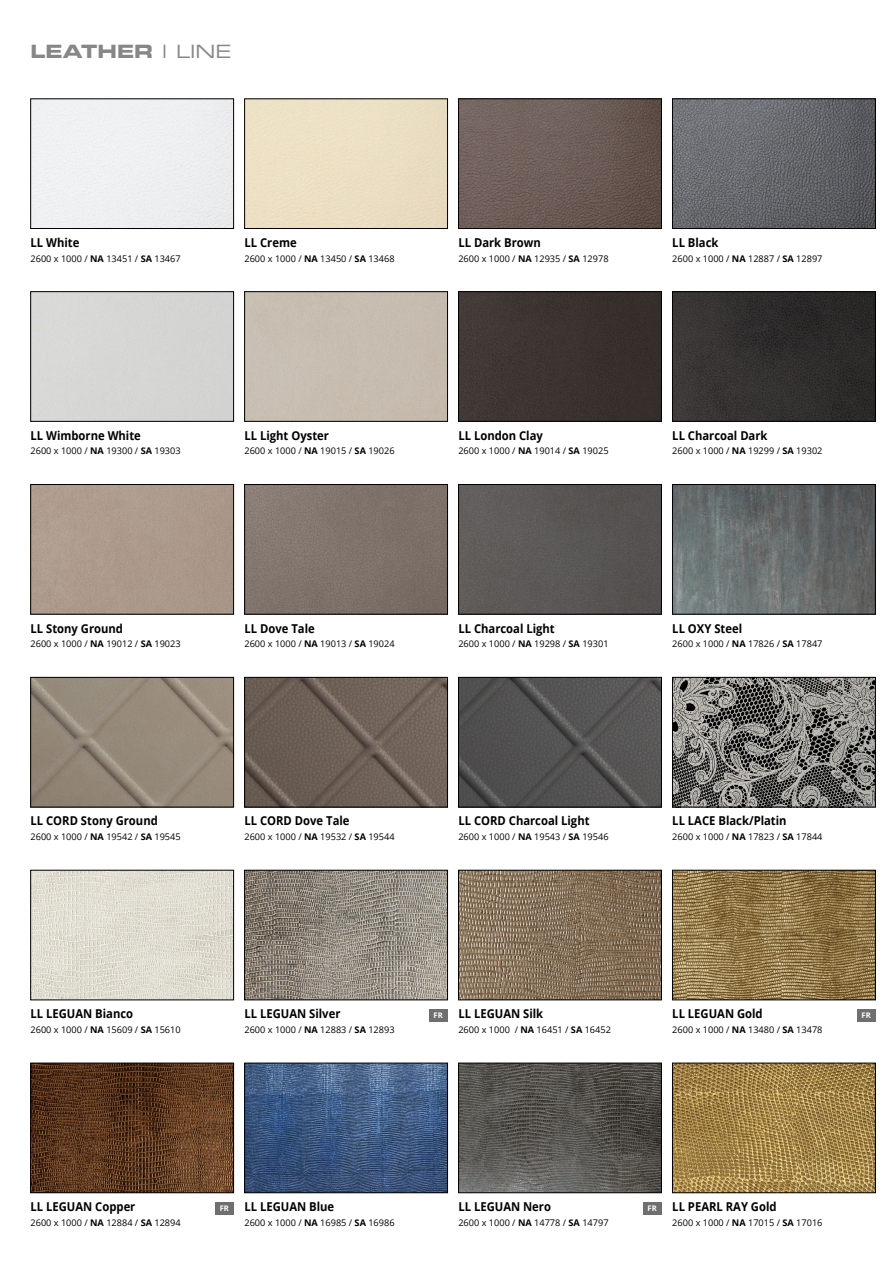
<style>
.page{position:relative;width:893px;height:1263px;background:#fff}
.page>*{position:absolute;margin:0;border:0;box-sizing:border-box;transform-origin:0 0}
.t1{font:18.3px "Eurostile Bold Extended Two";color:#878787}
.t2{font:700 12.3px "Open Sans";color:#000;scale:.92 1}
.t3{font:9.15px "Open Sans";color:#000}
.t4{font:700 7.65px "Open Sans";color:#fff}
.s1{font-family:"Eurostile Extended Two"}
.s2{font-weight:700}
</style>
<div class="page">
<div style="left:429px;top:1009px;width:19px;height:12px;background:#706f6f"></div>
<div style="left:857px;top:1009px;width:18px;height:12px;background:#706f6f"></div>
<div style="left:643px;top:1202px;width:19px;height:12px;background:#706f6f"></div>
<div style="left:215px;top:1202px;width:19px;height:12px;background:#706f6f"></div>
<div style="left:31px;top:99px;width:203px;height:130px;border:1px solid #000"></div>
<div style="left:31px;top:291px;width:203px;height:130px;border:1px solid #000"></div>
<div style="left:33px;top:486px;width:199px;height:126px;background:#ac9a8c"></div>
<div style="left:31px;top:484px;width:203px;height:130px;border:1px solid #000"></div>
<img style="left:33px;top:679px;width:199px;height:126px">
<div style="left:31px;top:677px;width:203px;height:130px;border:1px solid #000"></div>
<img style="left:33px;top:872px;width:199px;height:126px">
<img style="left:33px;top:1065px;width:199px;height:126px">
<div style="left:31px;top:1063px;width:203px;height:130px;border:1px solid #000"></div>
<div style="left:244px;top:99px;width:204px;height:130px;border:1px solid #000"></div>
<div style="left:244px;top:291px;width:204px;height:130px;border:1px solid #000"></div>
<img style="left:246px;top:486px;width:200px;height:126px">
<div style="left:244px;top:484px;width:204px;height:130px;border:1px solid #000"></div>
<img style="left:246px;top:679px;width:200px;height:126px">
<div style="left:244px;top:677px;width:204px;height:130px;border:1px solid #000"></div>
<img style="left:246px;top:872px;width:200px;height:126px">
<div style="left:244px;top:870px;width:204px;height:130px;border:1px solid #000"></div>
<img style="left:246px;top:1065px;width:200px;height:126px">
<div style="left:244px;top:1063px;width:204px;height:130px;border:1px solid #000"></div>
<img style="left:460px;top:101px;width:200px;height:126px">
<div style="left:458px;top:99px;width:204px;height:130px;border:1px solid #000"></div>
<img style="left:460px;top:293px;width:200px;height:126px">
<div style="left:458px;top:291px;width:204px;height:130px;border:1px solid #000"></div>
<img style="left:460px;top:486px;width:200px;height:126px">
<div style="left:458px;top:484px;width:204px;height:130px;border:1px solid #000"></div>
<img style="left:460px;top:679px;width:200px;height:126px">
<div style="left:458px;top:677px;width:204px;height:130px;border:1px solid #000"></div>
<img style="left:460px;top:872px;width:200px;height:126px">
<div style="left:458px;top:870px;width:204px;height:130px;border:1px solid #000"></div>
<img style="left:460px;top:1065px;width:200px;height:126px">
<div style="left:458px;top:1063px;width:204px;height:130px;border:1px solid #000"></div>
<img style="left:674px;top:101px;width:199px;height:126px">
<div style="left:672px;top:99px;width:203px;height:130px;border:1px solid #000"></div>
<img style="left:674px;top:293px;width:199px;height:126px">
<div style="left:672px;top:291px;width:203px;height:130px;border:1px solid #000"></div>
<img style="left:674px;top:486px;width:199px;height:126px">
<div style="left:672px;top:484px;width:203px;height:130px;border:1px solid #000"></div>
<img style="left:674px;top:679px;width:199px;height:126px">
<div style="left:672px;top:677px;width:203px;height:130px;border:1px solid #000"></div>
<img style="left:674px;top:872px;width:199px;height:126px">
<div style="left:672px;top:870px;width:203px;height:130px;border:1px solid #000"></div>
<img style="left:674px;top:1065px;width:199px;height:126px">
<div style="left:672px;top:1063px;width:203px;height:130px;border:1px solid #000"></div>
<h1 class="t1" style="left:31px;top:38px;width:202px">LEATHER <span class="s1">l LINE</span></h1>
<h2 class="t2" style="left:31px;top:234px;width:55px">LL White</h2>
<p class="t3" style="left:31px;top:252px;width:152px">2600 x 1000 / <span class="s2">NA</span> 13451 / <span class="s2">SA</span> 13467</p>
<h2 class="t2" style="left:244px;top:234px;width:58px">LL Creme</h2>
<p class="t3" style="left:244px;top:252px;width:152px">2600 x 1000 / <span class="s2">NA</span> 13450 / <span class="s2">SA</span> 13468</p>
<h2 class="t2" style="left:458px;top:234px;width:91px">LL Dark Brown</h2>
<p class="t3" style="left:458px;top:252px;width:152px">2600 x 1000 / <span class="s2">NA</span> 12935 / <span class="s2">SA</span> 12978</p>
<h2 class="t2" style="left:672px;top:234px;width:52px">LL Black</h2>
<p class="t3" style="left:672px;top:252px;width:152px">2600 x 1000 / <span class="s2">NA</span> 12887 / <span class="s2">SA</span> 12897</p>
<h2 class="t2" style="left:31px;top:426px;width:121px">LL Wimborne White</h2>
<p class="t3" style="left:31px;top:445px;width:152px">2600 x 1000 / <span class="s2">NA</span> 19300 / <span class="s2">SA</span> 19303</p>
<h2 class="t2" style="left:244px;top:426px;width:93px">LL Light Oyster</h2>
<p class="t3" style="left:244px;top:445px;width:152px">2600 x 1000 / <span class="s2">NA</span> 19015 / <span class="s2">SA</span> 19026</p>
<h2 class="t2" style="left:458px;top:426px;width:93px">LL London Clay</h2>
<p class="t3" style="left:458px;top:445px;width:152px">2600 x 1000 / <span class="s2">NA</span> 19014 / <span class="s2">SA</span> 19025</p>
<h2 class="t2" style="left:672px;top:426px;width:105px">LL Charcoal Dark</h2>
<p class="t3" style="left:672px;top:445px;width:152px">2600 x 1000 / <span class="s2">NA</span> 19299 / <span class="s2">SA</span> 19302</p>
<h2 class="t2" style="left:31px;top:619px;width:102px">LL Stony Ground</h2>
<p class="t3" style="left:31px;top:638px;width:152px">2600 x 1000 / <span class="s2">NA</span> 19012 / <span class="s2">SA</span> 19023</p>
<h2 class="t2" style="left:244px;top:619px;width:78px">LL Dove Tale</h2>
<p class="t3" style="left:244px;top:638px;width:152px">2600 x 1000 / <span class="s2">NA</span> 19013 / <span class="s2">SA</span> 19024</p>
<h2 class="t2" style="left:458px;top:619px;width:106px">LL Charcoal Light</h2>
<p class="t3" style="left:458px;top:638px;width:152px">2600 x 1000 / <span class="s2">NA</span> 19298 / <span class="s2">SA</span> 19301</p>
<h2 class="t2" style="left:672px;top:619px;width:77px">LL OXY Steel</h2>
<p class="t3" style="left:672px;top:638px;width:152px">2600 x 1000 / <span class="s2">NA</span> 17826 / <span class="s2">SA</span> 17847</p>
<h2 class="t2" style="left:31px;top:812px;width:140px">LL CORD Stony Ground</h2>
<p class="t3" style="left:31px;top:830px;width:152px">2600 x 1000 / <span class="s2">NA</span> 19542 / <span class="s2">SA</span> 19545</p>
<h2 class="t2" style="left:244px;top:812px;width:116px">LL CORD Dove Tale</h2>
<p class="t3" style="left:244px;top:830px;width:152px">2600 x 1000 / <span class="s2">NA</span> 19532 / <span class="s2">SA</span> 19544</p>
<h2 class="t2" style="left:458px;top:812px;width:144px">LL CORD Charcoal Light</h2>
<p class="t3" style="left:458px;top:830px;width:152px">2600 x 1000 / <span class="s2">NA</span> 19543 / <span class="s2">SA</span> 19546</p>
<h2 class="t2" style="left:672px;top:812px;width:126px">LL LACE Black/Platin</h2>
<p class="t3" style="left:672px;top:830px;width:152px">2600 x 1000 / <span class="s2">NA</span> 17823 / <span class="s2">SA</span> 17844</p>
<h2 class="t2" style="left:31px;top:1005px;width:113px">LL LEGUAN Bianco</h2>
<p class="t3" style="left:31px;top:1023px;width:152px">2600 x 1000 / <span class="s2">NA</span> 15609 / <span class="s2">SA</span> 15610</p>
<h2 class="t2" style="left:244px;top:1005px;width:106px">LL LEGUAN Silver</h2>
<p class="t3" style="left:244px;top:1023px;width:152px">2600 x 1000 / <span class="s2">NA</span> 12883 / <span class="s2">SA</span> 12893</p>
<h2 class="t2" style="left:458px;top:1005px;width:94px">LL LEGUAN Silk</h2>
<p class="t3" style="left:458px;top:1023px;width:154px">2600 x 1000 / <span class="s2">NA</span> 16451 / <span class="s2">SA</span> 16452</p>
<h2 class="t2" style="left:672px;top:1005px;width:100px">LL LEGUAN Gold</h2>
<p class="t3" style="left:672px;top:1023px;width:152px">2600 x 1000 / <span class="s2">NA</span> 13480 / <span class="s2">SA</span> 13478</p>
<p class="t4" style="left:434px;top:1010px;width:11px">FR</p>
<p class="t4" style="left:861px;top:1010px;width:11px">FR</p>
<h2 class="t2" style="left:31px;top:1198px;width:116px">LL LEGUAN Copper</h2>
<p class="t3" style="left:31px;top:1216px;width:152px">2600 x 1000 / <span class="s2">NA</span> 12884 / <span class="s2">SA</span> 12894</p>
<h2 class="t2" style="left:244px;top:1198px;width:99px">LL LEGUAN Blue</h2>
<p class="t3" style="left:244px;top:1216px;width:152px">2600 x 1000 / <span class="s2">NA</span> 16985 / <span class="s2">SA</span> 16986</p>
<h2 class="t2" style="left:458px;top:1198px;width:102px">LL LEGUAN Nero</h2>
<p class="t3" style="left:458px;top:1216px;width:152px">2600 x 1000 / <span class="s2">NA</span> 14778 / <span class="s2">SA</span> 14797</p>
<p class="t4" style="left:220px;top:1203px;width:11px">FR</p>
<p class="t4" style="left:648px;top:1203px;width:11px">FR</p>
<h2 class="t2" style="left:672px;top:1198px;width:115px">LL PEARL RAY Gold</h2>
<p class="t3" style="left:672px;top:1216px;width:152px">2600 x 1000 / <span class="s2">NA</span> 17015 / <span class="s2">SA</span> 17016</p>
</div>
